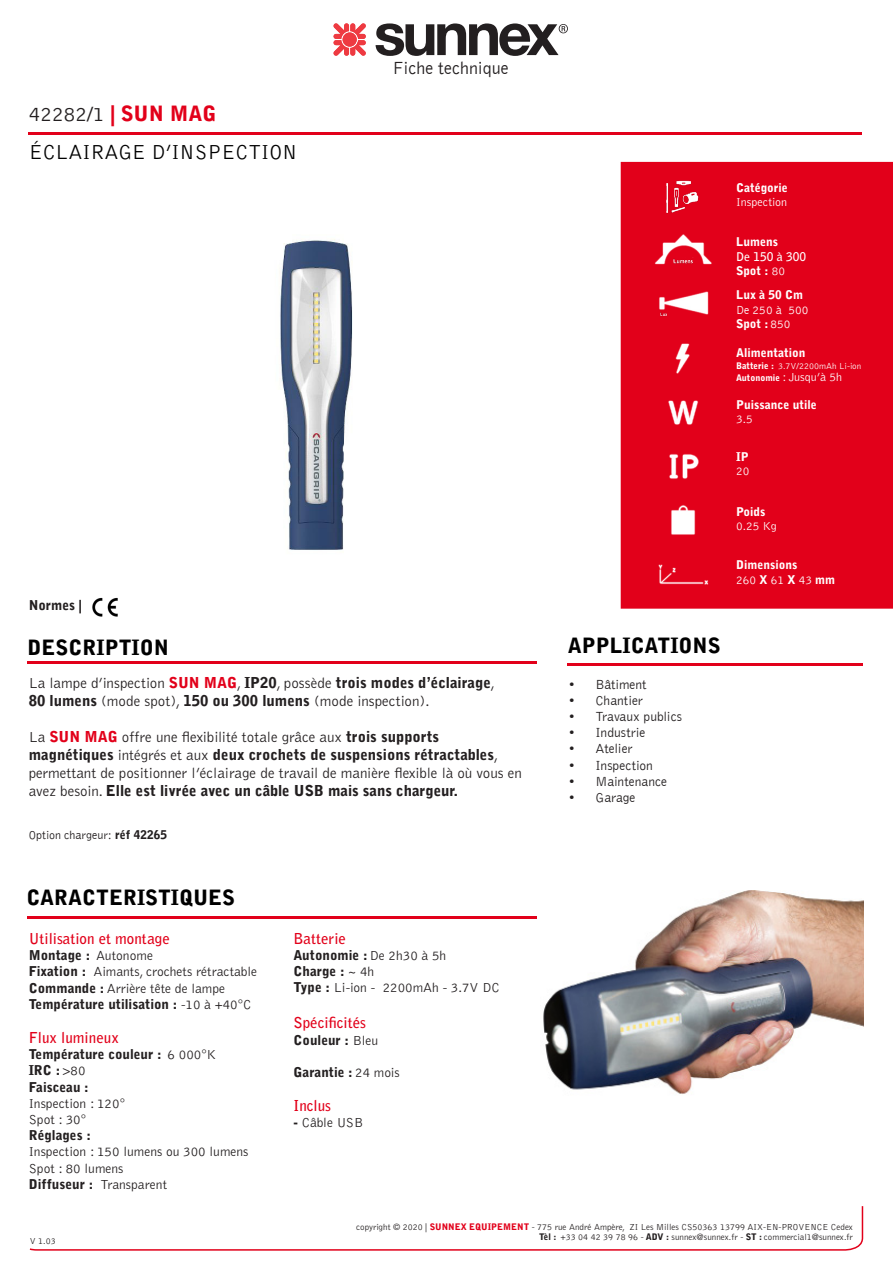
<style>
.page{position:relative;width:893px;height:1263px;background:#fff}
.page>*{position:absolute;margin:0;border:0;box-sizing:border-box;transform-origin:0 0}
.t1{font:900 21px "Bell Gothic Std";color:#000}
.t2{font:300 21px "Bell Gothic Std";color:#000}
.t3{font:300 21px "Bell Gothic Std";color:#231f20}
.t4{font:300 18px "Bell Gothic";color:#231f20}
.t5{font:300 15px/18px "Bell Gothic Std";color:#231f20}
.t6{font:900 15px "Bell Gothic Std";color:#231f20}
.t7{font:700 15px "Bell Gothic Std";color:#e2001a}
.t8{font:300 13.5px "Bell Gothic Std";color:#231f20}
.t9{font:900 13.5px "Bell Gothic Std";color:#231f20}
.t10{font:300 13.5px "Bell Gothic";color:#231f20}
.t11{font:900 13.5px "Bell Gothic";color:#231f20}
.t12{font:900 12px "Bell Gothic Std";color:#fff}
.t13{font:300 12px "Bell Gothic Std";color:#fff}
.t14{font:300 12px "Bell Gothic";color:#231f20}
.t15{font:700 12px "Bell Gothic Std";color:#fff}
.t16{font:300 12px "Bell Gothic";color:#fff}
.t17{font:300 9px "Bell Gothic Std";color:#231f20}
.t18{font:300 9px "Bell Gothic Std";color:#fff}
.s1{font-weight:900;color:#e2001a}
.s2{font-weight:900}
.s3{font-weight:300}
.s4{font-family:"Bell Gothic";font-weight:900}
.s5{font-family:"Bell Gothic Std";font-weight:900}
.s6{font-family:"Bell Gothic";font-weight:300}
.s7{font-weight:900;font-size:9px}
</style>
<div class="page">
<div style="left:621px;top:162px;width:272px;height:446px;background:#e2001a"></div>
<svg style="left:334px;top:23px;width:32px;height:33px"></svg>
<svg style="left:376px;top:23px;width:192px;height:33px"></svg>
<hr style="left:29px;top:132px;width:833px;height:3px;background:#e2001a">
<img style="left:280px;top:239px;width:73px;height:311px">
<img style="left:650px;top:230px;width:65px;height:40px">
<img style="left:650px;top:283px;width:65px;height:41px">
<img style="left:650px;top:338px;width:65px;height:41px">
<img style="left:650px;top:392px;width:65px;height:41px">
<img style="left:655px;top:179px;width:56px;height:35px">
<img style="left:650px;top:500px;width:65px;height:41px">
<img style="left:650px;top:554px;width:65px;height:41px">
<img style="left:650px;top:446px;width:65px;height:40px">
<hr style="left:28px;top:661px;width:509px;height:3px;background:#e2001a">
<hr style="left:567px;top:663px;width:296px;height:2px;background:#e2001a">
<hr style="left:27px;top:916px;width:510px;height:3px;background:#e2001a">
<svg style="left:29px;top:1206px;width:835px;height:45px"></svg>
<img style="left:543px;top:890px;width:320px;height:204px">
<img style="left:92px;top:597px;width:26px;height:20px">
<p class="t3" style="left:29px;top:102px;width:189px">42282/1 <span class="s1">| SUN MAG</span></p>
<p class="t2" style="left:29px;top:141px;width:270px">ÉCLAIRAGE D’INSPECTION</p>
<p class="t4" style="left:393px;top:58px;width:118px">Fiche technique</p>
<p class="t11" style="left:29px;top:598px;width:55px">Normes |</p>
<p class="t1" style="left:28px;top:635px;width:143px">DESCRIPTION</p>
<p class="t1" style="left:568px;top:633px;width:154px">APPLICATIONS</p>
<p class="t5" style="left:29px;top:674px;width:468px">La lampe d’inspection <span class="s1">SUN MAG</span>, <span class="s2">IP20</span>, possède <span class="s2">trois modes d’éclairage</span>,</p>
<p class="t5" style="left:29px;top:692px;width:402px"><span class="s2">80 lumens</span> (mode spot), <span class="s2">150 ou 300 lumens</span> (mode inspection).</p>
<p class="t5" style="left:29px;top:728px;width:412px">La <span class="s1">SUN MAG</span> offre une flexibilité totale grâce aux <span class="s2">trois supports</span></p>
<p class="t6" style="left:29px;top:746px;width:471px">magnétiques <span class="s3">intégrés et aux</span> deux crochets de suspensions rétractables<span class="s3">,</span></p>
<p class="t5" style="left:29px;top:764px;width:495px">permettant de positionner l’éclairage de travail de manière flexible là où vous en avez besoin. <span class="s4">Elle est livrée avec un câble USB mais sans chargeur.</span></p>
<p class="t14" style="left:29px;top:829px;width:140px">Option chargeur: <span class="s5">réf 42265</span></p>
<p class="t10" style="left:568px;top:677px;width:80px">• Bâtiment</p>
<p class="t10" style="left:568px;top:693px;width:76px">• Chantier</p>
<p class="t10" style="left:568px;top:709px;width:115px">• Travaux publics</p>
<p class="t10" style="left:568px;top:725px;width:79px">• Industrie</p>
<p class="t10" style="left:568px;top:742px;width:66px">• Atelier</p>
<p class="t10" style="left:568px;top:758px;width:86px">• Inspection</p>
<p class="t10" style="left:568px;top:774px;width:100px">• Maintenance</p>
<p class="t10" style="left:568px;top:790px;width:69px">• Garage</p>
<p class="t12" style="left:736px;top:180px;width:53px">Catégorie</p>
<p class="t13" style="left:736px;top:196px;width:53px">Inspection</p>
<p class="t12" style="left:736px;top:235px;width:43px">Lumens</p>
<p class="t15" style="left:736px;top:249px;width:71px">De 150 à 300</p>
<p class="t12" style="left:736px;top:264px;width:51px">Spot : <span class="s3">80</span></p>
<p class="t12" style="left:736px;top:288px;width:69px">Lux à 50 Cm</p>
<p class="t16" style="left:736px;top:303px;width:74px">De 250 à 500</p>
<p class="t12" style="left:736px;top:317px;width:56px">Spot : <span class="s6">850</span></p>
<p class="t12" style="left:736px;top:345px;width:71px">Alimentation</p>
<p class="t18" style="left:736px;top:361px;width:127px"><span class="s2">Batterie :</span> 3.7V/2200mAh Li-ion</p>
<p class="t13" style="left:736px;top:370px;width:108px"><span class="s7">Autonomie</span> : Jusqu’à 5h</p>
<p class="t12" style="left:736px;top:397px;width:82px">Puissance utile</p>
<p class="t13" style="left:736px;top:413px;width:18px">3.5</p>
<p class="t12" style="left:736px;top:450px;width:14px">IP</p>
<p class="t13" style="left:736px;top:465px;width:15px">20</p>
<p class="t12" style="left:736px;top:505px;width:31px">Poids</p>
<p class="t13" style="left:736px;top:520px;width:42px">0.25 Kg</p>
<p class="t12" style="left:736px;top:558px;width:63px">Dimensions</p>
<p class="t13" style="left:736px;top:573px;width:101px">260 <span class="s2">X</span> 61 <span class="s2">X</span> 43 <span class="s2">mm</span></p>
<p class="t1" style="left:27px;top:886px;width:210px">CARACTERISTIQUES</p>
<p class="t7" style="left:29px;top:929px;width:143px">Utilisation et montage</p>
<p class="t9" style="left:29px;top:947px;width:126px">Montage : <span class="s3">Autonome</span></p>
<p class="t8" style="left:29px;top:965px;width:230px"><span class="s2">Fixation :</span> Aimants, crochets rétractable</p>
<p class="t8" style="left:29px;top:981px;width:198px"><span class="s2">Commande :</span> Arrière tête de lampe</p>
<p class="t9" style="left:29px;top:996px;width:224px">Température utilisation : <span class="s3">-10 à +40°C</span></p>
<p class="t7" style="left:29px;top:1028px;width:92px">Flux lumineux</p>
<p class="t9" style="left:29px;top:1046px;width:189px">Température couleur : <span class="s3">6 000°K</span></p>
<p class="t9" style="left:29px;top:1062px;width:58px">IRC : <span class="s3">&gt;80</span></p>
<p class="t9" style="left:29px;top:1079px;width:62px">Faisceau :</p>
<p class="t8" style="left:29px;top:1096px;width:98px">Inspection : 120°</p>
<p class="t8" style="left:29px;top:1112px;width:59px">Spot : 30°</p>
<p class="t9" style="left:29px;top:1127px;width:64px">Réglages :</p>
<p class="t8" style="left:29px;top:1145px;width:221px">Inspection : 150 lumens ou 300 lumens</p>
<p class="t8" style="left:29px;top:1161px;width:96px">Spot : 80 lumens</p>
<p class="t8" style="left:29px;top:1177px;width:140px"><span class="s2">Diffuseur :</span> Transparent</p>
<p class="t7" style="left:294px;top:929px;width:54px">Batterie</p>
<p class="t9" style="left:294px;top:947px;width:154px">Autonomie : <span class="s3">De 2h30 à 5h</span></p>
<p class="t9" style="left:294px;top:963px;width:82px">Charge : <span class="s3">~ 4h</span></p>
<p class="t8" style="left:294px;top:981px;width:208px"><span class="s2">Type :</span> Li-ion - 2200mAh - 3.7V DC</p>
<p class="t7" style="left:294px;top:1014px;width:74px">Spécificités</p>
<p class="t9" style="left:294px;top:1032px;width:86px">Couleur : <span class="s3">Bleu</span></p>
<p class="t9" style="left:294px;top:1064px;width:108px">Garantie : <span class="s3">24 mois</span></p>
<p class="t7" style="left:294px;top:1097px;width:39px">Inclus</p>
<p class="t8" style="left:294px;top:1116px;width:71px"><span class="s2">-</span> Câble USB</p>
<p class="t17" style="left:30px;top:1236px;width:27px">V 1.03</p>
<p class="t17" style="left:356px;top:1222px;width:498px">copyright © 2020 | <span class="s1">SUNNEX EQUIPEMENT</span> - 775 rue André Ampère, ZI Les Milles CS50363 13799 AIX-EN-PROVENCE Cedex</p>
<p class="t17" style="left:539px;top:1232px;width:316px"><span class="s2">Tèl :</span> +33 04 42 39 78 96 - <span class="s2">ADV :</span> sunnex@sunnex.fr - <span class="s2">ST :</span> commercial1@sunnex.fr</p>
</div>
